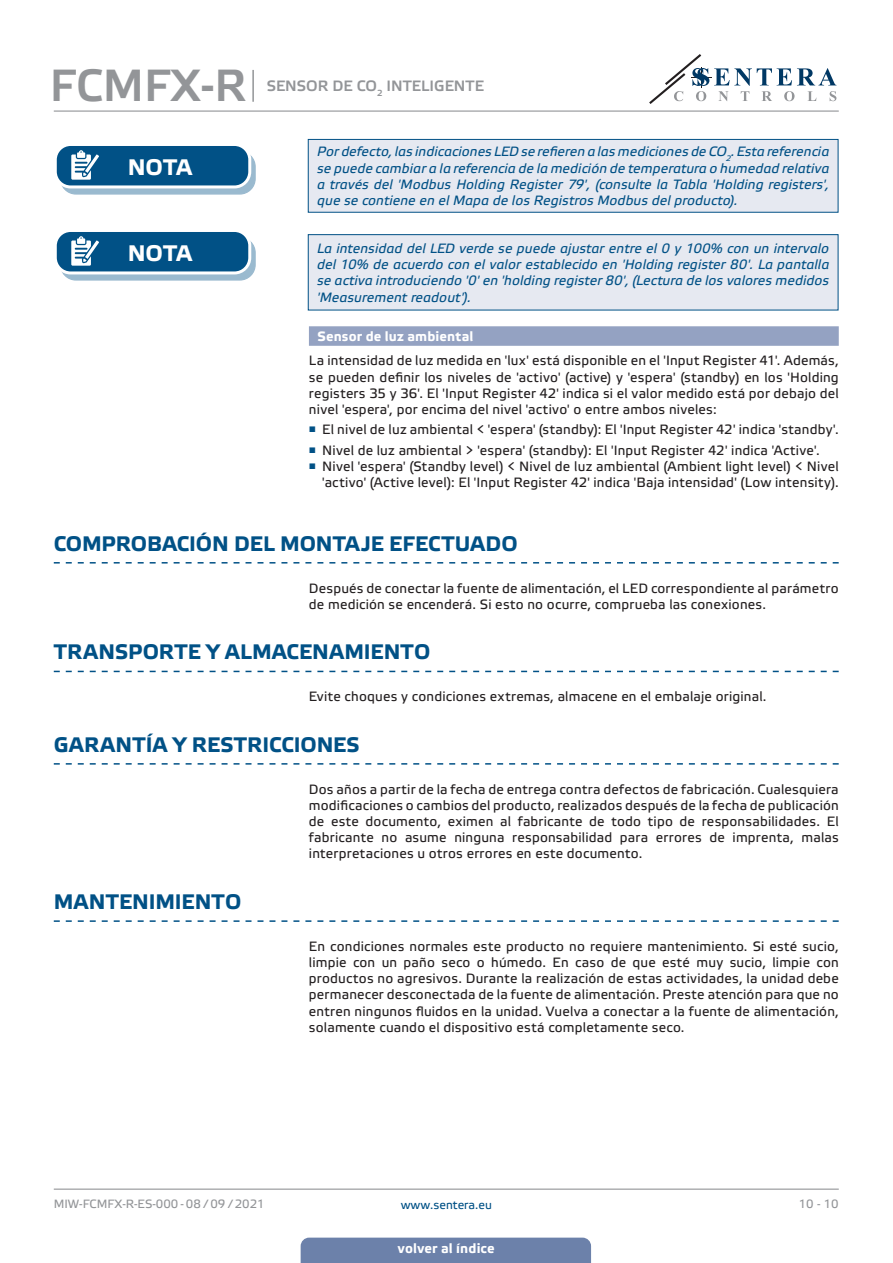
<style>
.page{position:relative;width:893px;height:1263px;background:#fff}
.page>*{position:absolute;margin:0;border:0;box-sizing:border-box;transform-origin:0 0}
.t1{font:45px "Etelka Medium Pro";color:#939598}
.t2{font:700 22.5px "Etelka Text Pro";letter-spacing:-.005em;color:#fff}
.t3{font:700 21px "Etelka Text Pro";letter-spacing:.005em;color:#015186}
.t4{font:15px "Etelka Medium Pro";color:#939598}
.body{font:13.5px/16.2px "Etelka Text Pro";letter-spacing:.015em;color:#231f20;text-align:justify}
.attention{font:italic 13.5px/16.2px "Etelka Text Pro";letter-spacing:.01em;color:#015186;text-align:justify}
.Number-roman{font:700 13.5px "Etelka Text Pro";letter-spacing:.01em;color:#fff}
.t5{font:12px "Etelka Text Pro";color:#939598}
.t6{font:12px "Etelka Text Pro";color:#015186}
</style>
<div class="page">
<hr style="left:54px;top:111px;width:785px;height:1px;background:#939598">
<hr style="left:54px;top:1188px;width:785px;height:2px;background:#939598">
<svg style="left:649px;top:54px;width:187px;height:50px"></svg>
<div style="left:301px;top:1237px;width:290px;height:26px;background:#6c81aa"></div>
<hr style="left:252px;top:70px;width:2px;height:32px;background:#939598">
<div style="left:309px;top:326px;width:530px;height:20px;background:#94a2c2"></div>
<svg style="left:54px;top:562px;width:785px;height:1px"></svg>
<svg style="left:61px;top:151px;width:194px;height:43px"></svg>
<div style="left:60px;top:151px;width:196px;height:44px;border:1px solid #015186;border-radius:15px"></div>
<div style="left:55px;top:144px;width:195px;height:43px;background:#015186;border-radius:15px"></div>
<div style="left:54px;top:143px;width:197px;height:45px;border:3px solid #fff;border-radius:15px"></div>
<svg style="left:71px;top:150px;width:33px;height:38px"></svg>
<div style="left:308px;top:139px;width:530px;height:73px;background:#e6e9f1"></div>
<div style="left:308px;top:139px;width:530px;height:74px;border:1px solid #015186"></div>
<svg style="left:61px;top:237px;width:194px;height:43px"></svg>
<div style="left:60px;top:237px;width:196px;height:44px;border:1px solid #015186;border-radius:15px"></div>
<div style="left:55px;top:230px;width:195px;height:43px;background:#015186;border-radius:15px"></div>
<div style="left:54px;top:229px;width:197px;height:45px;border:3px solid #fff;border-radius:15px"></div>
<svg style="left:71px;top:236px;width:33px;height:38px"></svg>
<div style="left:308px;top:235px;width:530px;height:75px;background:#e6e9f1"></div>
<div style="left:308px;top:234px;width:530px;height:76px;border:1px solid #015186"></div>
<svg style="left:54px;top:671px;width:785px;height:1px"></svg>
<svg style="left:54px;top:763px;width:785px;height:2px"></svg>
<svg style="left:54px;top:920px;width:785px;height:2px"></svg>
<h1 class="t1" style="left:50px;top:61px;width:198px">FCMFX-R</h1>
<p class="t4" style="left:267px;top:78px;width:219px">SENSOR DE CO<sub>2</sub> INTELIGENTE</p>
<p class="t2" style="left:128px;top:155px;width:66px">NOTA</p>
<p class="attention" style="left:317px;top:144px;width:514px">Por defecto, las indicaciones LED se refieren a las mediciones de CO<sub>2</sub>. Esta referencia se puede cambiar a la referencia de la medición de temperatura o humedad relativa a través del 'Modbus Holding Register 79', (consulte la Tabla 'Holding registers', que se contiene en el Mapa de los Registros Modbus del producto).</p>
<p class="t2" style="left:128px;top:241px;width:66px">NOTA</p>
<p class="attention" style="left:317px;top:241px;width:514px">La intensidad del LED verde se puede ajustar entre el 0 y 100% con un intervalo del 10% de acuerdo con el valor establecido en 'Holding register 80'. La pantalla se activa introduciendo '0' en 'holding register 80', (Lectura de los valores medidos 'Measurement readout').</p>
<p class="Number-roman" style="left:317px;top:329px;width:158px">Sensor de luz ambiental</p>
<p class="body" style="left:309px;top:353px;width:531px">La intensidad de luz medida en 'lux' está disponible en el 'Input Register 41'. Además, se pueden definir los niveles de 'activo' (active) y 'espera' (standby) en los 'Holding registers 35 y 36'. El 'Input Register 42' indica si el valor medido está por debajo del nivel 'espera', por encima del nivel 'activo' o entre ambos niveles:</p>
<p class="body" style="left:309px;top:422px;width:531px"><sup>■</sup> El nivel de luz ambiental &lt; 'espera' (standby): El 'Input Register 42' indica 'standby'.</p>
<p class="body" style="left:309px;top:443px;width:512px"><sup>■</sup> Nivel de luz ambiental &gt; 'espera' (standby): El 'Input Register 42' indica 'Active'.</p>
<p class="body" style="left:309px;top:459px;width:531px;text-align:right"><sup>■</sup> Nivel 'espera' (Standby level) &lt; Nivel de luz ambiental (Ambient light level) &lt; Nivel 'activo' (Active level): El 'Input Register 42' indica 'Baja intensidad' (Low intensity).</p>
<p class="t3" style="left:54px;top:532px;width:465px">COMPROBACIÓN DEL MONTAJE EFECTUADO</p>
<p class="body" style="left:309px;top:581px;width:531px">Después de conectar la fuente de alimentación, el LED correspondiente al parámetro de medición se encenderá. Si esto no ocurre, comprueba las conexiones.</p>
<p class="t3" style="left:54px;top:640px;width:378px">TRANSPORTE Y ALMACENAMIENTO</p>
<p class="body" style="left:309px;top:689px;width:459px">Evite choques y condiciones extremas, almacene en el embalaje original.</p>
<p class="t3" style="left:54px;top:733px;width:307px">GARANTÍA Y RESTRICCIONES</p>
<p class="body" style="left:309px;top:782px;width:531px">Dos años a partir de la fecha de entrega contra defectos de fabricación. Cualesquiera modificaciones o cambios del producto, realizados después de la fecha de publicación de este documento, eximen al fabricante de todo tipo de responsabilidades. El fabricante no asume ninguna responsabilidad para errores de imprenta, malas interpretaciones u otros errores en este documento.</p>
<p class="t3" style="left:54px;top:890px;width:189px">MANTENIMIENTO</p>
<p class="body" style="left:309px;top:939px;width:531px">En condiciones normales este producto no requiere mantenimiento. Si esté sucio, limpie con un paño seco o húmedo. En caso de que esté muy sucio, limpie con productos no agresivos. Durante la realización de estas actividades, la unidad debe permanecer desconectada de la fuente de alimentación. Preste atención para que no entren ningunos fluidos en la unidad. Vuelva a conectar a la fuente de alimentación, solamente cuando el dispositivo está completamente seco.</p>
<p class="t5" style="left:54px;top:1197px;width:212px">MIW-FCMFX-R-ES-000 - 08 / 09 / 2021</p>
<p class="t6" style="left:401px;top:1198px;width:93px">www.sentera.eu</p>
<p class="t5" style="left:799px;top:1197px;width:42px">10 - 10</p>
<p class="Number-roman" style="left:398px;top:1240px;width:98px">volver al índice</p>
</div>
